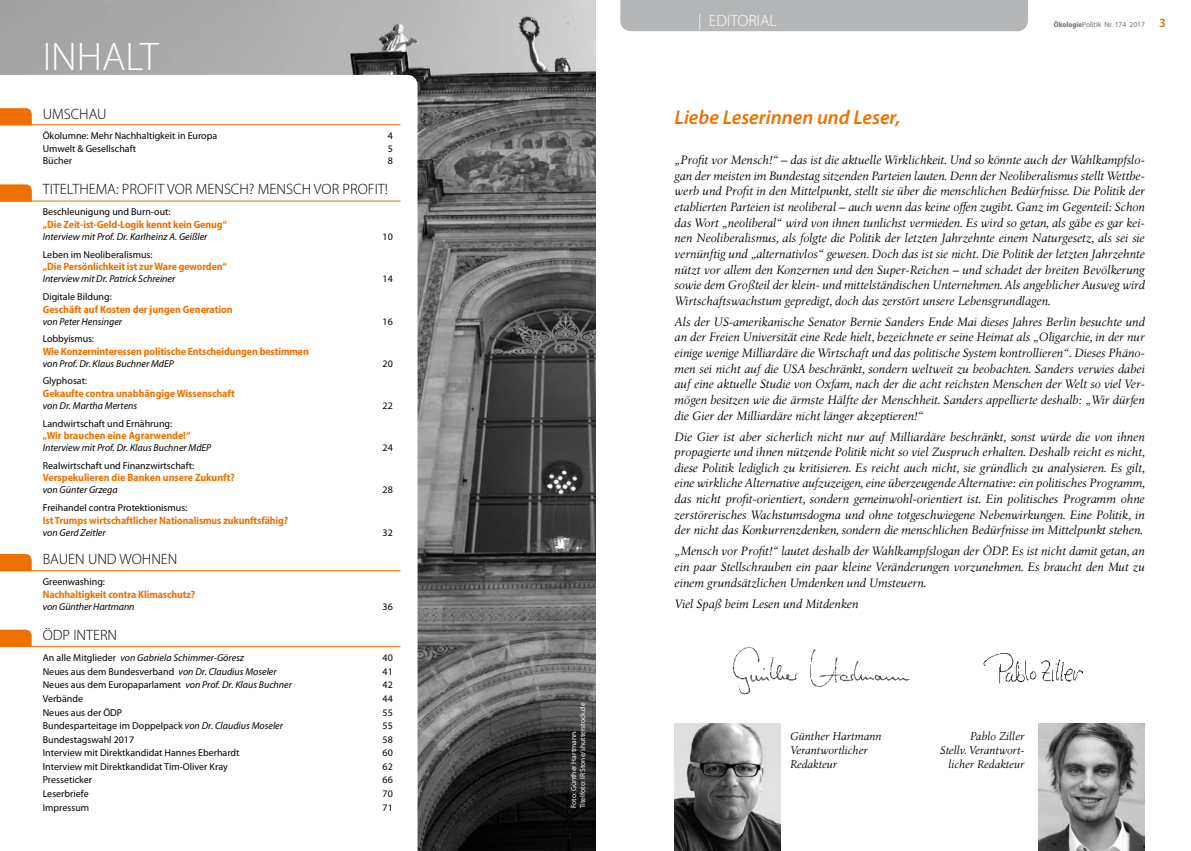
<style>
.page{position:relative;width:1191px;height:851px;background:#fff}
.page>*{position:absolute;margin:0;border:0;box-sizing:border-box;transform-origin:0 0}
.t1{font:300 40px "Myriad Pro";color:#fff}
.t2{font:italic 600 20px "Myriad Pro";color:#ee7100}
.t3{font:300 16.25px "Myriad Pro";color:#fff}
.t4{font:300 15px "Myriad Pro";color:#000}
.t5{font:italic 12.5px/15.6px "Birka LT Pro";color:#000;text-align:justify}
.t6{font:italic 11.62px/14px "Birka LT Pro";color:#000}
.t7{font:700 semi-condensed 10.62px "Myriad Pro";letter-spacing:-.01em;color:#ee7100}
.t8{font:10px "Myriad Pro";color:#000}
.t9{font:italic 10px "Myriad Pro";color:#000}
.t10{font:7.5px/9px "Myriad Pro";color:#fff}
.t11{font:7.5px "Myriad Pro";color:#6f6f6e}
.s1{font-style:normal}
.s2{font-style:italic}
.s3{font-weight:700;font-stretch:semi-condensed}
.s4{font-weight:600;font-size:12.5px;color:#ee7100}
</style>
<div class="page">
<div style="left:620px;top:0;width:408px;height:31px;background:#b5b6b7"></div>
<img style="left:0;top:0;width:595px;height:850px">
<svg style="left:0;top:75px;width:417px;height:775px"></svg>
<svg style="left:0;top:108px;width:32px;height:16px"></svg>
<hr style="left:0;top:124px;width:400px;height:1px;background:#ee7100">
<svg style="left:0;top:184px;width:32px;height:16px"></svg>
<hr style="left:0;top:200px;width:400px;height:1px;background:#ee7100">
<img style="left:675px;top:723px;width:105px;height:127px">
<img style="left:1038px;top:723px;width:106px;height:127px">
<img style="left:732px;top:646px;width:178px;height:49px">
<img style="left:983px;top:653px;width:99px;height:30px">
<svg style="left:0;top:554px;width:32px;height:16px"></svg>
<hr style="left:0;top:570px;width:400px;height:1px;background:#ee7100">
<svg style="left:0;top:629px;width:32px;height:16px"></svg>
<hr style="left:0;top:645px;width:400px;height:1px;background:#ee7100">
<h1 class="t1" style="left:43px;top:32px;width:118px">INHALT</h1>
<p class="t4" style="left:43px;top:105px;width:65px">UMSCHAU</p>
<p class="t8" style="left:43px;top:129px;width:176px">Ökolumne: Mehr Nachhaltigkeit in Europa</p>
<p class="t8" style="left:388px;top:129px;width:7px">4</p>
<p class="t8" style="left:43px;top:142px;width:95px">Umwelt &amp; Gesellschaft</p>
<p class="t8" style="left:388px;top:142px;width:7px">5</p>
<p class="t8" style="left:43px;top:154px;width:31px">Bücher</p>
<p class="t8" style="left:388px;top:154px;width:7px">8</p>
<p class="t4" style="left:43px;top:180px;width:347px">TITELTHEMA: PROFIT VOR MENSCH? MENSCH VOR PROFIT!</p>
<p class="t8" style="left:43px;top:205px;width:129px">Beschleunigung und Burn-out:</p>
<p class="t7" style="left:43px;top:217px;width:186px">„Die Zeit-ist-Geld-Logik kennt kein Genug“</p>
<p class="t9" style="left:43px;top:230px;width:166px">Interview mit Prof. Dr. Karlheinz A. Geißler</p>
<p class="t8" style="left:382px;top:230px;width:12px">10</p>
<p class="t8" style="left:43px;top:248px;width:111px">Leben im Neoliberalismus:</p>
<p class="t7" style="left:43px;top:260px;width:186px">„Die Persönlichkeit ist zur Ware geworden“</p>
<p class="t9" style="left:43px;top:273px;width:134px">Interview mit Dr. Patrick Schreiner</p>
<p class="t8" style="left:382px;top:273px;width:12px">14</p>
<p class="t8" style="left:43px;top:291px;width:70px">Digitale Bildung:</p>
<p class="t7" style="left:43px;top:302px;width:191px">Geschäft auf Kosten der jungen Generation</p>
<p class="t9" style="left:43px;top:315px;width:81px">von Peter Hensinger</p>
<p class="t8" style="left:382px;top:315px;width:12px">16</p>
<p class="t8" style="left:43px;top:333px;width:53px">Lobbyismus:</p>
<p class="t7" style="left:43px;top:344px;width:268px">Wie Konzerninteressen politische Entscheidungen bestimmen</p>
<p class="t9" style="left:43px;top:357px;width:133px">von Prof. Dr. Klaus Buchner MdEP</p>
<p class="t8" style="left:382px;top:357px;width:12px">20</p>
<p class="t8" style="left:43px;top:375px;width:46px">Glyphosat:</p>
<p class="t7" style="left:43px;top:387px;width:194px">Gekaufte contra unabhängige Wissenschaft</p>
<p class="t9" style="left:43px;top:399px;width:96px">von Dr. Martha Mertens</p>
<p class="t8" style="left:382px;top:399px;width:12px">22</p>
<p class="t8" style="left:43px;top:417px;width:131px">Landwirtschaft und Ernährung:</p>
<p class="t7" style="left:43px;top:429px;width:149px">„Wir brauchen eine Agrarwende!“</p>
<p class="t9" style="left:43px;top:441px;width:170px">Interview mit Prof. Dr. Klaus Buchner MdEP</p>
<p class="t8" style="left:382px;top:442px;width:12px">24</p>
<p class="t8" style="left:43px;top:459px;width:153px">Realwirtschaft und Finanzwirtschaft:</p>
<p class="t7" style="left:43px;top:471px;width:194px">Verspekulieren die Banken unsere Zukunft?</p>
<p class="t9" style="left:43px;top:484px;width:76px">von Günter Grzega</p>
<p class="t8" style="left:382px;top:484px;width:12px">28</p>
<p class="t8" style="left:43px;top:501px;width:146px">Freihandel contra Protektionismus:</p>
<p class="t7" style="left:43px;top:513px;width:247px">Ist Trumps wirtschaftlicher Nationalismus zukunftsfähig?</p>
<p class="t9" style="left:43px;top:526px;width:64px">von Gerd Zeitler</p>
<p class="t8" style="left:382px;top:526px;width:12px">32</p>
<p class="t4" style="left:43px;top:550px;width:136px">BAUEN UND WOHNEN</p>
<p class="t8" style="left:43px;top:575px;width:64px">Greenwashing:</p>
<p class="t7" style="left:43px;top:587px;width:154px">Nachhaltigkeit contra Klimaschutz?</p>
<p class="t9" style="left:43px;top:600px;width:93px">von Günther Hartmann</p>
<p class="t8" style="left:382px;top:600px;width:12px">36</p>
<p class="t4" style="left:43px;top:625px;width:76px">ÖDP INTERN</p>
<p class="t9" style="left:43px;top:651px;width:203px"><span class="s1">An alle Mitglieder</span> von Gabriela Schimmer-Göresz</p>
<p class="t8" style="left:382px;top:651px;width:12px">40</p>
<p class="t8" style="left:43px;top:665px;width:235px">Neues aus dem Bundesverband <span class="s2">von Dr. Claudius Moseler</span></p>
<p class="t8" style="left:382px;top:665px;width:12px">41</p>
<p class="t8" style="left:43px;top:678px;width:251px">Neues aus dem Europaparlament <span class="s2">von Prof. Dr. Klaus Buchner</span></p>
<p class="t8" style="left:382px;top:678px;width:12px">42</p>
<p class="t8" style="left:43px;top:692px;width:42px">Verbände</p>
<p class="t8" style="left:382px;top:692px;width:12px">44</p>
<p class="t8" style="left:43px;top:706px;width:81px">Neues aus der ÖDP</p>
<p class="t8" style="left:382px;top:706px;width:12px">55</p>
<p class="t8" style="left:43px;top:719px;width:242px">Bundesparteitage im Doppelpack <span class="s2">von Dr. Claudius Moseler</span></p>
<p class="t8" style="left:382px;top:719px;width:12px">55</p>
<p class="t8" style="left:43px;top:733px;width:93px">Bundestagswahl 2017</p>
<p class="t8" style="left:382px;top:733px;width:12px">58</p>
<p class="t8" style="left:43px;top:746px;width:198px">Interview mit Direktkandidat Hannes Eberhardt</p>
<p class="t8" style="left:382px;top:746px;width:12px">60</p>
<p class="t8" style="left:43px;top:760px;width:187px">Interview mit Direktkandidat Tim-Oliver Kray</p>
<p class="t8" style="left:382px;top:760px;width:12px">62</p>
<p class="t8" style="left:43px;top:773px;width:51px">Presseticker</p>
<p class="t8" style="left:382px;top:773px;width:12px">66</p>
<p class="t8" style="left:43px;top:787px;width:48px">Leserbriefe</p>
<p class="t8" style="left:382px;top:787px;width:12px">70</p>
<p class="t8" style="left:43px;top:801px;width:48px">Impressum</p>
<p class="t8" style="left:382px;top:801px;width:12px">71</p>
<p class="t10" style="left:569px;top:808px;width:107px;rotate:-90deg">Foto: Günther Hartmann<br>Titelfoto: IR Stone/shutterstock.de</p>
<h3 class="t3" style="left:698px;top:11px;width:80px">| EDITORIAL</h3>
<h2 class="t2" style="left:674px;top:104px;width:227px">Liebe Leserinnen und Leser,</h2>
<p class="t11" style="left:1054px;top:20px;width:113px"><span class="s3">Ökologie</span>Politik Nr. 174 2017 <span class="s4">3</span></p>
<p class="t5" style="left:674px;top:152px;width:472px">„Profit vor Mensch!“ – das ist die aktuelle Wirklichkeit. Und so könnte auch der Wahlkampfslo&shy;gan der meisten im Bundestag sitzenden Parteien lauten. Denn der Neoliberalismus stellt Wettbe&shy;werb und Profit in den Mittelpunkt, stellt sie über die menschlichen Bedürfnisse. Die Politik der etablierten Parteien ist neoliberal – auch wenn das keine offen zugibt. Ganz im Gegenteil: Schon das Wort „neoliberal“ wird von ihnen tunlichst vermieden. Es wird so getan, als gäbe es gar kei&shy;nen Neoliberalismus, als folgte die Politik der letzten Jahrzehnte einem Naturgesetz, als sei sie vernünftig und „alternativlos“ gewesen. Doch das ist sie nicht. Die Politik der letzten Jahrzehnte nützt vor allem den Konzernen und den Super-Reichen – und schadet der breiten Bevölkerung sowie dem Großteil der klein- und mittelständischen Unternehmen. Als angeblicher Ausweg wird Wirtschaftswachstum gepredigt, doch das zerstört unsere Lebensgrundlagen.</p>
<p class="t5" style="left:674px;top:314px;width:472px">Als der US-amerikanische Senator Bernie Sanders Ende Mai dieses Jahres Berlin besuchte und an der Freien Universität eine Rede hielt, bezeichnete er seine Heimat als „Oligarchie, in der nur einige wenige Milliardäre die Wirtschaft und das politische System kontrollieren“. Dieses Phäno&shy;men sei nicht auf die USA beschränkt, sondern weltweit zu beobachten. Sanders verwies dabei auf eine aktuelle Studie von Oxfam, nach der die acht reichsten Menschen der Welt so viel Ver&shy;mögen besitzen wie die ärmste Hälfte der Menschheit. Sanders appellierte deshalb: „Wir dürfen die Gier der Milliardäre nicht länger akzeptieren!“</p>
<p class="t5" style="left:674px;top:428px;width:472px">Die Gier ist aber sicherlich nicht nur auf Milliardäre beschränkt, sonst würde die von ihnen propagierte und ihnen nützende Politik nicht so viel Zuspruch erhalten. Deshalb reicht es nicht, diese Politik lediglich zu kritisieren. Es reicht auch nicht, sie gründlich zu analysieren. Es gilt, eine wirkliche Alternative aufzuzeigen, eine überzeugende Alternative: ein politisches Programm, das nicht profit-orientiert, sondern gemeinwohl-orientiert ist. Ein politisches Programm ohne zerstörerisches Wachstumsdogma und ohne totgeschwiegene Nebenwirkungen. Eine Politik, in der nicht das Konkurrenzdenken, sondern die menschlichen Bedürfnisse im Mittelpunkt stehen.</p>
<p class="t5" style="left:674px;top:543px;width:472px">„Mensch vor Profit!“ lautet deshalb der Wahlkampfslogan der ÖDP. Es ist nicht damit getan, an ein paar Stellschrauben ein paar kleine Veränderungen vorzunehmen. Es braucht den Mut zu einem grundsätzlichen Umdenken und Umsteuern.</p>
<p class="t5" style="left:674px;top:595px;width:185px">Viel Spaß beim Lesen und Mitdenken</p>
<p class="t6" style="left:790px;top:729px;width:93px">Günther Hartmann<br>Verantwortlicher<br>Redakteur</p>
<p class="t6" style="left:940px;top:729px;width:86px;text-align:right">Pablo Ziller<br>Stellv. Verantwort&shy;licher Redakteur</p>
</div>
